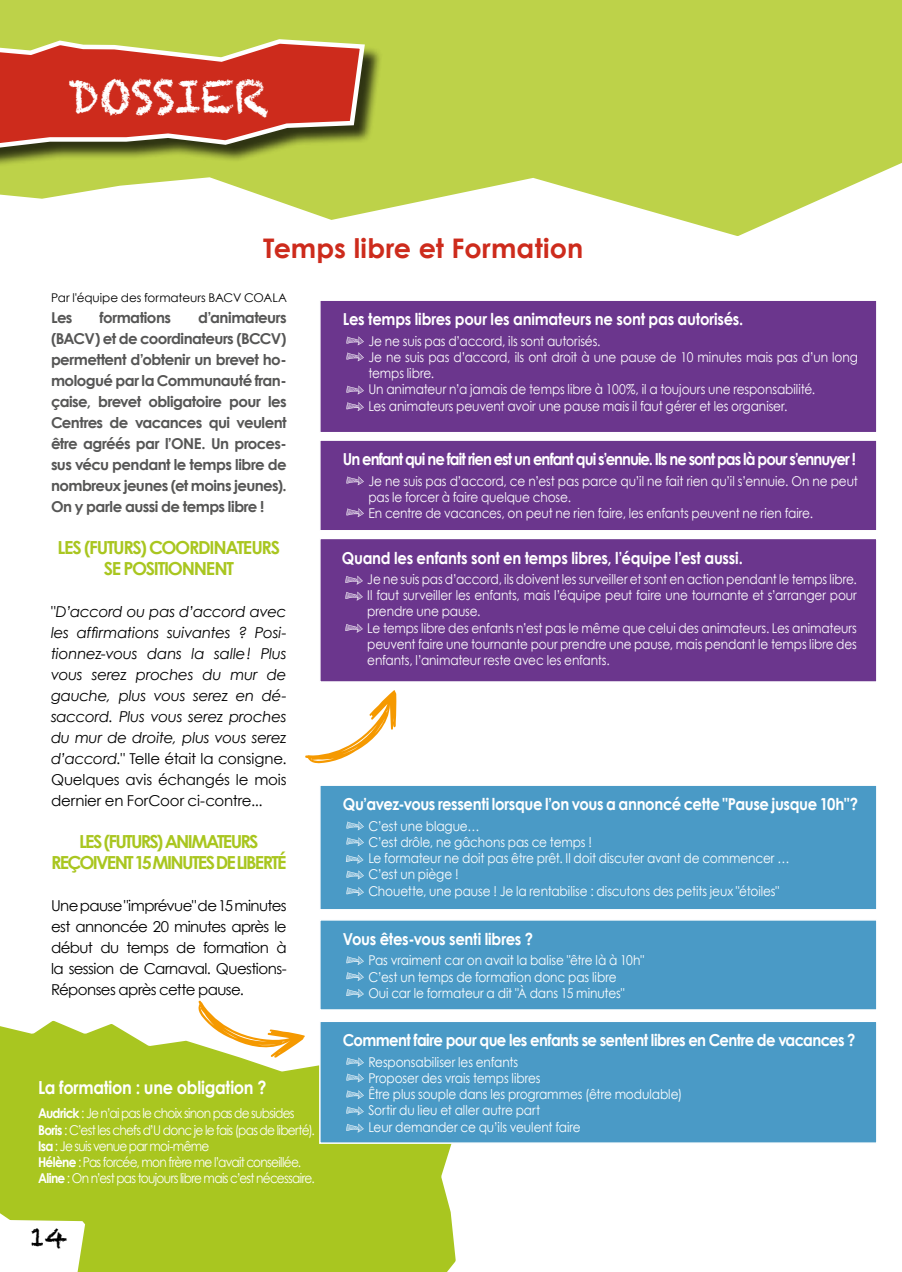
<style>
.page{position:relative;width:902px;height:1272px;background:#fff}
.page>*{position:absolute;margin:0;border:0;box-sizing:border-box;transform-origin:0 0}
.t1{font:45px "Chalkduster";letter-spacing:-.015em;color:#fff}
.t2{font:700 27px "Century Gothic";letter-spacing:.005em;color:#cd2b1c}
.t3{font:25.5px "Chalkduster";color:#000}
.t4{font:700 18px/21px "Century Gothic";letter-spacing:-.085em;color:#a9c620;text-align:center}
.t5{font:700 18px "Century Gothic";letter-spacing:-.02em;color:#fff;scale:.9 1}
.t6{font:700 16.5px "Century Gothic";letter-spacing:-.025em;color:#fff;scale:.9 1}
.t7{font:700 16.5px "Century Gothic";letter-spacing:-.065em;color:#fff;scale:.9 1}
.t8{font:700 16.5px "Century Gothic";letter-spacing:-.045em;color:#fff;scale:.9 1}
.t9{font:700 15px/21px "Century Gothic";letter-spacing:-.04em;color:#565655;text-align:justify}
.t10{font:italic 15px/21px "Century Gothic";letter-spacing:-.02em;color:#000;text-align:justify}
.t11{font:15px/21px "Century Gothic";letter-spacing:-.04em;color:#000;text-align:justify}
.t12{font:13.5px/16.2px "Century Gothic";letter-spacing:-.01em;color:#fff;scale:.9 1}
.t13{font:13.5px/16.2px "Century Gothic";letter-spacing:-.06em;color:#fff;scale:.9 1}
.t14{font:12px "Century Gothic";letter-spacing:-.005em;color:#000}
.s1{font-style:normal}
.s2{font-weight:700}
</style>
<div class="page">
<svg style="left:0;top:1020px;width:456px;height:251px;background:#b1cb35"></svg>
<svg style="left:0;top:0;width:901px;height:236px"></svg>
<div style="left:0;top:0;width:383px;height:169px;background:#000;opacity:.75"></div>
<svg style="left:0;top:0;width:367px;height:153px;background:#bf7239"></svg>
<svg style="left:305px;top:690px;width:91px;height:74px"></svg>
<svg style="left:196px;top:1000px;width:109px;height:57px"></svg>
<div style="left:319px;top:299px;width:558px;height:134px;background:#6b368d;border:2px solid #fff"></div>
<svg style="left:346px;top:336px;width:18px;height:9px"></svg>
<svg style="left:346px;top:352px;width:18px;height:9px"></svg>
<svg style="left:346px;top:385px;width:18px;height:9px"></svg>
<svg style="left:346px;top:402px;width:18px;height:9px"></svg>
<div style="left:319px;top:439px;width:558px;height:92px;background:#6b368d;border:2px solid #fff"></div>
<svg style="left:346px;top:476px;width:18px;height:9px"></svg>
<svg style="left:346px;top:508px;width:18px;height:9px"></svg>
<div style="left:319px;top:537px;width:558px;height:145px;background:#6b368d;border:2px solid #fff"></div>
<svg style="left:345px;top:575px;width:18px;height:9px"></svg>
<svg style="left:345px;top:591px;width:18px;height:9px"></svg>
<svg style="left:345px;top:623px;width:18px;height:9px"></svg>
<div style="left:319px;top:784px;width:558px;height:126px;background:#4a9ac6;border:2px solid #fff"></div>
<svg style="left:346px;top:821px;width:18px;height:9px"></svg>
<svg style="left:346px;top:837px;width:18px;height:9px"></svg>
<svg style="left:346px;top:870px;width:18px;height:9px"></svg>
<svg style="left:346px;top:887px;width:18px;height:9px"></svg>
<div style="left:319px;top:919px;width:558px;height:91px;background:#4a9ac6;border:2px solid #fff"></div>
<svg style="left:346px;top:956px;width:18px;height:9px"></svg>
<svg style="left:346px;top:972px;width:18px;height:9px"></svg>
<svg style="left:346px;top:989px;width:18px;height:8px"></svg>
<svg style="left:346px;top:855px;width:17px;height:8px"></svg>
<div style="left:319px;top:1020px;width:558px;height:123px;background:#4a9ac6;border:2px solid #fff"></div>
<svg style="left:346px;top:1057px;width:18px;height:9px"></svg>
<svg style="left:346px;top:1073px;width:18px;height:9px"></svg>
<svg style="left:346px;top:1090px;width:18px;height:9px"></svg>
<svg style="left:346px;top:1106px;width:18px;height:9px"></svg>
<svg style="left:346px;top:1123px;width:18px;height:9px"></svg>
<h1 class="t1" style="left:68px;top:70px;width:202px">DOSSIER</h1>
<h2 class="t2" style="left:263px;top:228px;width:321px">Temps libre et Formation</h2>
<p class="t14" style="left:51px;top:289px;width:237px">Par l'équipe des formateurs BACV COALA</p>
<p class="t9" style="left:51px;top:306px;width:23px">Les</p>
<p class="t9" style="left:100px;top:306px;width:73px">formations</p>
<p class="t9" style="left:51px;top:306px;width:237px;text-indent:147px">d’animateurs (BACV) et de coordinateurs (BCCV) permettent d’obtenir un brevet ho&shy;mologué par la Communauté fran&shy;çaise, brevet obligatoire pour les Centres de vacances qui veulent être agréés par l’ONE. Un proces&shy;sus vécu pendant le temps libre de nombreux jeunes (et moins jeunes).<br>On y parle aussi de temps libre !</p>
<h3 class="t4" style="left:58px;top:536px;width:224px">LES (FUTURS) COORDINATEURS<br>SE POSITIONNENT</h3>
<p class="t10" style="left:51px;top:600px;width:237px"><span class="s1">"</span>D’accord ou pas d’accord avec les affirmations suivantes ? Posi&shy;tionnez-vous dans la salle! Plus vous serez proches du mur de gauche, plus vous serez en dé&shy;saccord. Plus vous serez proches du mur de droite, plus vous serez d’accord.<span class="s1">" Telle était la consigne.<br>Quelques avis échangés le mois dernier en ForCoor ci-contre...</span></p>
<h3 class="t4" style="left:51px;top:830px;width:237px">LES (FUTURS) ANIMATEURS<br>REÇOIVENT 15 MINUTES DE LIBERTÉ</h3>
<p class="t11" style="left:51px;top:894px;width:237px">Une pause "imprévue" de 15 minutes est annoncée 20 minutes après le début du temps de formation à la session de Carnaval. Questions-Réponses après cette pause.</p>
<p class="t6" style="left:343px;top:307px;width:446px">Les temps libres pour les animateurs ne sont pas autorisés.</p>
<p class="t12" style="left:368px;top:332px;width:545px">Je ne suis pas d’accord, ils sont autorisés.<br>Je ne suis pas d’accord, ils ont droit à une pause de 10 minutes mais pas d’un long temps libre.<br>Un animateur n’a jamais de temps libre à 100%, il a toujours une responsabilité.<br>Les animateurs peuvent avoir une pause mais il faut gérer et les organiser.</p>
<p class="t7" style="left:343px;top:446px;width:571px">Un enfant qui ne fait rien est un enfant qui s’ennuie. Ils ne sont pas là pour s’ennuyer !</p>
<p class="t12" style="left:368px;top:472px;width:545px">Je ne suis pas d’accord, ce n’est pas parce qu’il ne fait rien qu’il s’ennuie. On ne peut pas le forcer à faire quelque chose.<br>En centre de vacances, on peut ne rien faire, les enfants peuvent ne rien faire.</p>
<p class="t6" style="left:342px;top:545px;width:447px">Quand les enfants sont en temps libres, l’équipe l’est aussi.</p>
<p class="t12" style="left:367px;top:571px;width:545px">Je ne suis pas d’accord, ils doivent les surveiller et sont en action pendant le temps libre.<br>Il faut surveiller les enfants, mais l’équipe peut faire une tournante et s’arranger pour prendre une pause.<br>Le temps libre des enfants n’est pas le même que celui des animateurs. Les animateurs peuvent faire une tournante pour prendre une pause, mais pendant le temps libre des enfants, l’animateur reste avec les enfants.</p>
<p class="t6" style="left:343px;top:791px;width:574px">Qu’avez-vous ressenti lorsque l’on vous a annoncé cette "Pause jusque 10h"?</p>
<p class="t12" style="left:368px;top:817px;width:469px">C’est une blague…<br>C’est drôle, ne gâchons pas ce temps !<br>Le formateur ne doit pas être prêt. Il doit discuter avant de commencer … C’est un piège !<br>Chouette, une pause ! Je la rentabilise : discutons des petits jeux "étoiles"</p>
<p class="t6" style="left:343px;top:926px;width:213px">Vous êtes-vous senti libres ?</p>
<p class="t12" style="left:368px;top:952px;width:308px">Pas vraiment car on avait la balise "être là à 10h"<br>C’est un temps de formation donc pas libre<br>Oui car le formateur a dit "À dans 15 minutes"</p>
<p class="t8" style="left:343px;top:1027px;width:571px">Comment faire pour que les enfants se sentent libres en Centre de vacances ?</p>
<p class="t12" style="left:368px;top:1053px;width:350px">Responsabiliser les enfants<br>Proposer des vrais temps libres<br>Être plus souple dans les programmes (être modulable)<br>Sortir du lieu et aller autre part<br>Leur demander ce qu’ils veulent faire</p>
<h3 class="t5" style="left:38px;top:1073px;width:255px">La formation : une obligation ?</h3>
<p class="t13" style="left:38px;top:1105px;width:309px"><span class="s2">Audrick</span> : Je n’ai pas le choix sinon pas de subsides <span class="s2">Boris</span> : C’est les chefs d’U donc je le fais (pas de liberté).<br><span class="s2">Isa</span> : Je suis venue par moi-même<br><span class="s2">Hélène</span> : Pas forcée, mon frère me l’avait conseillée.<br><span class="s2">Aline</span> : On n’est pas toujours libre mais c’est nécessaire.</p>
<h3 class="t3" style="left:30px;top:1222px;width:39px">14</h3>
</div>
